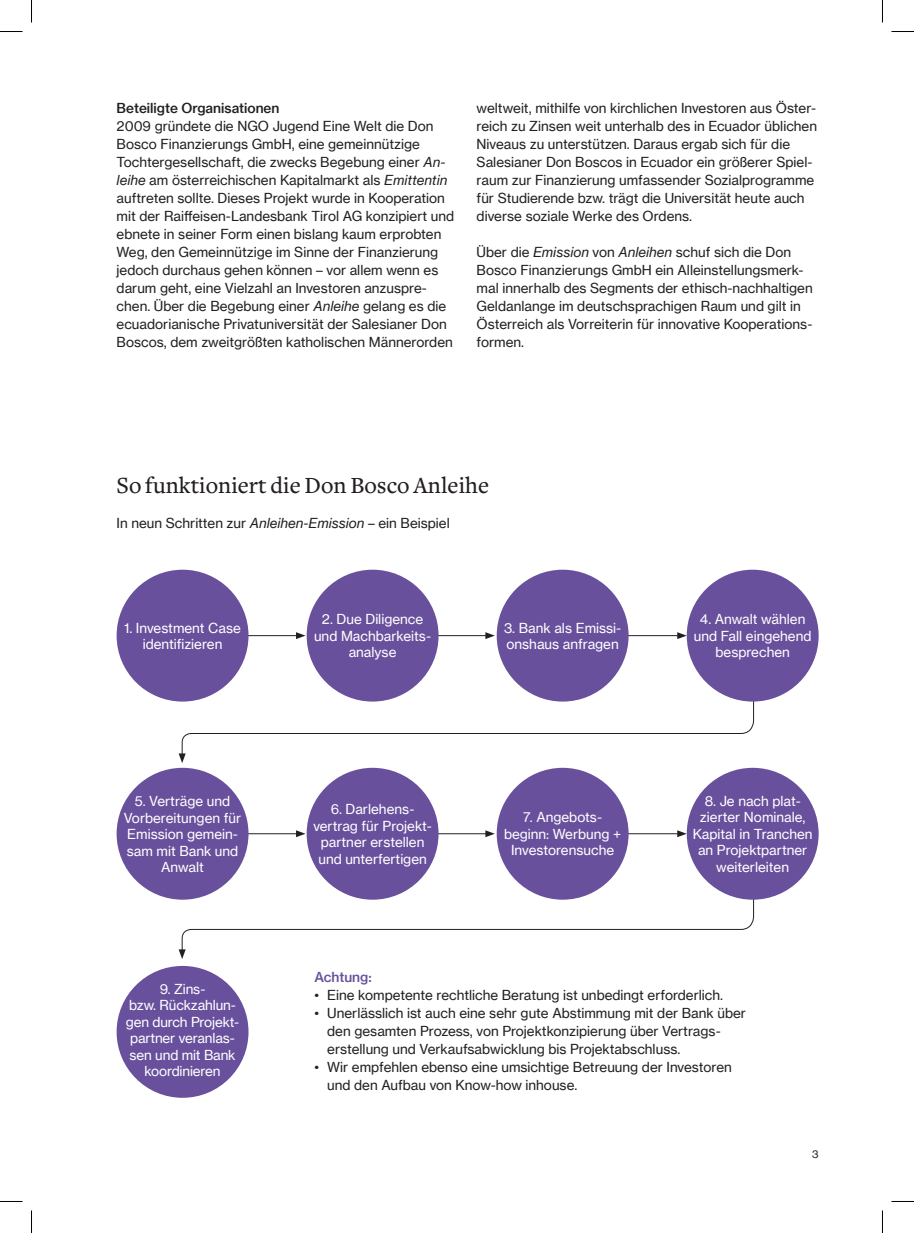
<style>
.page{position:relative;width:914px;height:1233px;background:#fff}
.page>*{position:absolute;margin:0;border:0;box-sizing:border-box;transform-origin:0 0}
.t1{font:500 24px "Freight Text";color:#231f20}
.t2{font:13.5px/18px "N Haas Grotesk TX Pro 55 Rg";color:#231f20}
.t3{font:13.5px/16.5px "N Haas Grotesk TX Pro 55 Rg";color:#fff;text-align:center}
.t4{font:13.5px "N Haas Grotesk TX Pro 65 Md";color:#231f20}
.t5{font:13.5px "N Haas Grotesk TX Pro 65 Md";color:#68509d}
.t6{font:10.5px "N Haas Grotesk TX Pro 55 Rg";color:#231f20}
.s1{font-family:"N Haas Grotesk TX Pro 56 It"}
</style>
<div class="page">
<svg style="left:179px;top:893px;width:575px;height:66px"></svg>
<svg style="left:179px;top:697px;width:575px;height:66px"></svg>
<hr style="left:234px;top:635px;width:64px;height:1px;background:#231f20">
<svg style="left:296px;top:632px;width:9px;height:7px"></svg>
<hr style="left:234px;top:833px;width:64px;height:1px;background:#231f20">
<svg style="left:296px;top:830px;width:9px;height:7px"></svg>
<hr style="left:423px;top:635px;width:64px;height:1px;background:#231f20">
<svg style="left:485px;top:632px;width:10px;height:7px"></svg>
<hr style="left:423px;top:833px;width:64px;height:1px;background:#231f20">
<svg style="left:485px;top:830px;width:10px;height:7px"></svg>
<hr style="left:615px;top:635px;width:64px;height:1px;background:#231f20">
<svg style="left:677px;top:632px;width:9px;height:7px"></svg>
<hr style="left:615px;top:833px;width:64px;height:1px;background:#231f20">
<svg style="left:677px;top:830px;width:9px;height:7px"></svg>
<div style="left:117px;top:569px;width:131px;height:132px;background:#68509d;border-radius:50%"></div>
<div style="left:117px;top:767px;width:131px;height:132px;background:#68509d;border-radius:50%"></div>
<div style="left:117px;top:965px;width:131px;height:132px;background:#68509d;border-radius:50%"></div>
<div style="left:306px;top:569px;width:132px;height:132px;background:#68509d;border-radius:50%"></div>
<div style="left:306px;top:767px;width:132px;height:132px;background:#68509d;border-radius:50%"></div>
<div style="left:496px;top:569px;width:132px;height:132px;background:#68509d;border-radius:50%"></div>
<div style="left:496px;top:767px;width:132px;height:132px;background:#68509d;border-radius:50%"></div>
<div style="left:686px;top:569px;width:132px;height:132px;background:#68509d;border-radius:50%"></div>
<div style="left:686px;top:767px;width:132px;height:132px;background:#68509d;border-radius:50%"></div>
<svg style="left:0;top:31px;width:22px;height:1px"></svg>
<svg style="left:891px;top:31px;width:22px;height:1px"></svg>
<svg style="left:0;top:1201px;width:22px;height:1px"></svg>
<svg style="left:891px;top:1201px;width:22px;height:1px"></svg>
<svg style="left:31px;top:0;width:1px;height:23px"></svg>
<svg style="left:31px;top:1210px;width:1px;height:22px"></svg>
<svg style="left:882px;top:0;width:1px;height:23px"></svg>
<svg style="left:882px;top:1210px;width:1px;height:22px"></svg>
<p class="t4" style="left:117px;top:100px;width:164px">Beteiligte Organisationen</p>
<p class="t2" style="left:117px;top:117px;width:339px">2009 gründete die NGO Jugend Eine Welt die Don Bosco Finanzierungs GmbH, eine gemeinnützige Tochtergesellschaft, die zwecks Begebung einer <span class="s1">An&shy;leihe</span> am österreichischen Kapitalmarkt als <span class="s1">Emittentin </span>auftreten sollte. Dieses Projekt wurde in Kooperation mit der Raiffeisen-Landesbank Tirol AG konzipiert und ebnete in seiner Form einen bislang kaum erprobten Weg, den Gemeinnützige im Sinne der Finanzierung jedoch durchaus gehen können – vor allem wenn es darum geht, eine Vielzahl an Investoren anzuspre&shy;chen. Über die Begebung einer <span class="s1">Anleihe</span> gelang es die ecuadorianische Privatuniversität der Salesianer Don Boscos, dem zweitgrößten katholischen Männerorden</p>
<p class="t2" style="left:476px;top:99px;width:342px">weltweit, mithilfe von kirchlichen Investoren aus Öster&shy;reich zu Zinsen weit unterhalb des in Ecuador üblichen Niveaus zu unterstützen. Daraus ergab sich für die Salesianer Don Boscos in Ecuador ein größerer Spiel&shy;raum zur Finanzierung umfassender Sozialprogramme für Studierende bzw. trägt die Universität heute auch diverse soziale Werke des Ordens.</p>
<p class="t2" style="left:476px;top:243px;width:337px">Über die <span class="s1">Emission</span> von <span class="s1">Anleihen</span> schuf sich die Don Bosco Finanzierungs GmbH ein Alleinstellungsmerk&shy;mal innerhalb des Segments der ethisch-nachhaltigen Geldanlange im deutschsprachigen Raum und gilt in Österreich als Vorreiterin für innovative Kooperations&shy;formen.</p>
<h1 class="t1" style="left:117px;top:472px;width:374px">So funktioniert die Don Bosco Anleihe</h1>
<p class="t2" style="left:117px;top:513px;width:334px">In neun Schritten zur <span class="s1">Anleihen-Emission</span> – ein Beispiel</p>
<p class="t3" style="left:124px;top:619px;width:118px">1. Investment Case identifizieren</p>
<p class="t3" style="left:314px;top:611px;width:119px">2. Due Diligence und Machbarkeits&shy;analyse</p>
<p class="t3" style="left:504px;top:619px;width:119px;text-align:left">3. Bank als Emissi&shy;onshaus anfragen</p>
<p class="t3" style="left:124px;top:792px;width:119px">5. Verträge und<br>Vorbereitungen für<br>Emission gemein&shy;sam mit Bank und<br>Anwalt</p>
<p class="t3" style="left:313px;top:801px;width:120px">6. Darlehens-- vertrag für Projekt&shy;partner erstellen und unterfertigen</p>
<p class="t3" style="left:504px;top:809px;width:119px">7. Angebots&shy;beginn: Werbung +<br>Investorensuche</p>
<p class="t3" style="left:693px;top:611px;width:119px">4. Anwalt wählen und Fall eingehend besprechen</p>
<p class="t3" style="left:692px;top:792px;width:121px">8. Je nach plat&shy;zierter Nominale,<br>Kapital in Tranchen an Projektpartner weiterleiten</p>
<p class="t3" style="left:126px;top:980px;width:115px">9. Zins-<br>bzw. Rückzahlun&shy;gen durch Projekt&shy;partner veranlas&shy;sen und mit Bank koordinieren</p>
<p class="t5" style="left:314px;top:968px;width:59px">Achtung:</p>
<p class="t2" style="left:314px;top:985px;width:410px">• Eine kompetente rechtliche Beratung ist unbedingt erforderlich.</p>
<p class="t2" style="left:327px;top:1003px;width:420px;text-indent:-13px">• Unerlässlich ist auch eine sehr gute Abstimmung mit der Bank über den gesamten Prozess, von Projektkonzipierung über Vertrags&shy;erstellung und Verkaufsabwicklung bis Projektabschluss.</p>
<p class="t2" style="left:327px;top:1057px;width:406px;text-indent:-13px">• Wir empfehlen ebenso eine umsichtige Betreuung der Investoren und den Aufbau von Know-how inhouse.</p>
<p class="t6" style="left:812px;top:1147px;width:8px">3</p>
</div>
